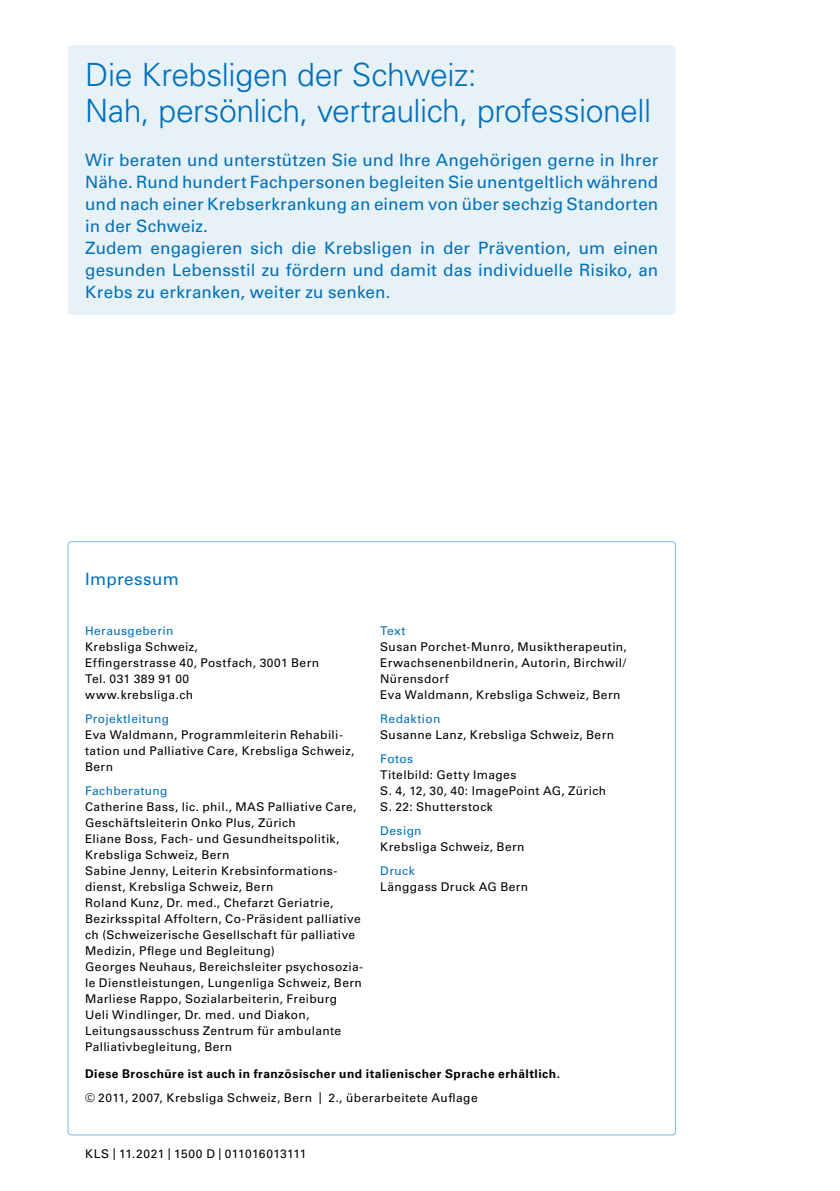
<style>
.page{position:relative;width:840px;height:1191px;background:#fff}
.page>*{position:absolute;margin:0;border:0;box-sizing:border-box;transform-origin:0 0}
.t1{font:300 32px/36px "Univers LT Std";letter-spacing:-.015em;color:#0070ba}
.t2{font:17px/22px "Univers LT Std";letter-spacing:.01em;color:#0070ba}
.t3{font:12px/16px "Univers LT Std";letter-spacing:.035em;color:#000}
.t4{font:700 12px/24px "Univers LT Std";letter-spacing:.04em;color:#000}
.t5{font:12px "Univers LT Std";letter-spacing:.035em;color:#0070ba}
.s1{font-weight:400}
.s2{font-weight:400;font-size:11.6px}
.s3{font-size:11.6px}
</style>
<div class="page">
<div style="left:68px;top:45px;width:607px;height:270px;background:#e6f1f8;border-radius:3px"></div>
<h1 class="t1" style="left:85px;top:56px;width:567px">Die Krebsligen der Schweiz:<br>Nah, persönlich, vertraulich, professionell</h1>
<p class="t2" style="left:85px;top:149px;width:574px">Wir beraten und unterstützen Sie und Ihre Angehörigen gerne in Ihrer Nähe. Rund hundert Fachpersonen begleiten Sie unentgeltlich während und nach einer Krebserkrankung an einem von über sechzig Standorten in der Schweiz.<br>Zudem engagieren sich die Krebsligen in der Prävention, um einen gesunden Lebensstil zu fördern und damit das individuelle Risiko, an Krebs zu erkranken, weiter zu senken.</p>
<h2 class="t2" style="left:85px;top:568px;width:95px">Impressum</h2>
<p class="t5" style="left:85px;top:623px;width:90px">Herausgeberin</p>
<p class="t3" style="left:85px;top:638px;width:235px">Krebsliga Schweiz,<br>Effingerstrasse 40, Postfach, 3001 Bern<br>Tel. 031 389 91 00<br>www.krebsliga.ch</p>
<p class="t5" style="left:85px;top:711px;width:86px">Projektleitung</p>
<p class="t3" style="left:85px;top:726px;width:271px">Eva Waldmann, Programmleiterin Rehabili&shy;tation und Palliative Care, Krebsliga Schweiz,<br>Bern</p>
<p class="t5" style="left:85px;top:783px;width:84px">Fachberatung</p>
<p class="t3" style="left:85px;top:798px;width:279px">Catherine Bass, lic. phil., MAS Palliative Care, Geschäftsleiterin Onko Plus, Zürich<br>Eliane Boss, Fach- und Gesundheitspolitik, Krebsliga Schweiz, Bern<br>Sabine Jenny, Leiterin Krebsinformations&shy;dienst, Krebsliga Schweiz, Bern<br>Roland Kunz, Dr. med., Chefarzt Geriatrie, Bezirksspital Affoltern, Co-Präsident palliative ch (Schweizerische Gesellschaft für palliative Medizin, Pflege und Begleitung)<br>Georges Neuhaus, Bereichsleiter psychosozia&shy;le Dienstleistungen, Lungenliga Schweiz, Bern Marliese Rappo, Sozialarbeiterin, Freiburg Ueli Windlinger, Dr. med. und Diakon, Leitungsausschuss Zentrum für ambulante Palliativbegleitung, Bern</p>
<p class="t5" style="left:380px;top:623px;width:27px">Text</p>
<p class="t3" style="left:380px;top:638px;width:248px">Susan Porchet-Munro, Musiktherapeutin, Erwachsenenbildnerin, Autorin, Birchwil/ Nürensdorf<br>Eva Waldmann, Krebsliga Schweiz, Bern</p>
<p class="t5" style="left:380px;top:711px;width:62px">Redaktion</p>
<p class="t3" style="left:380px;top:726px;width:235px">Susanne Lanz, Krebsliga Schweiz, Bern</p>
<p class="t5" style="left:380px;top:751px;width:34px">Fotos</p>
<p class="t3" style="left:380px;top:766px;width:227px">Titelbild: Getty Images<br>S. 4, 12, 30, 40: ImagePoint AG, Zürich<br>S. 22: Shutterstock</p>
<p class="t5" style="left:380px;top:823px;width:43px">Design</p>
<p class="t3" style="left:380px;top:838px;width:146px">Krebsliga Schweiz, Bern</p>
<p class="t5" style="left:380px;top:863px;width:36px">Druck</p>
<p class="t3" style="left:380px;top:878px;width:149px">Länggass Druck AG Bern</p>
<p class="t4" style="left:85px;top:1062px;width:476px">Diese Broschüre ist auch in französischer und italienischer Sprache erhältlich. <span class="s1">© 2011, 2007, Krebsliga Schweiz, Bern</span> <span class="s2">|</span> <span class="s1">2., überarbeitete Auflage</span></p>
<p class="t3" style="left:85px;top:1145px;width:222px">KLS <span class="s3">|</span> 11.2021 <span class="s3">|</span> 1500 D <span class="s3">|</span> 011016013111</p>
</div>
